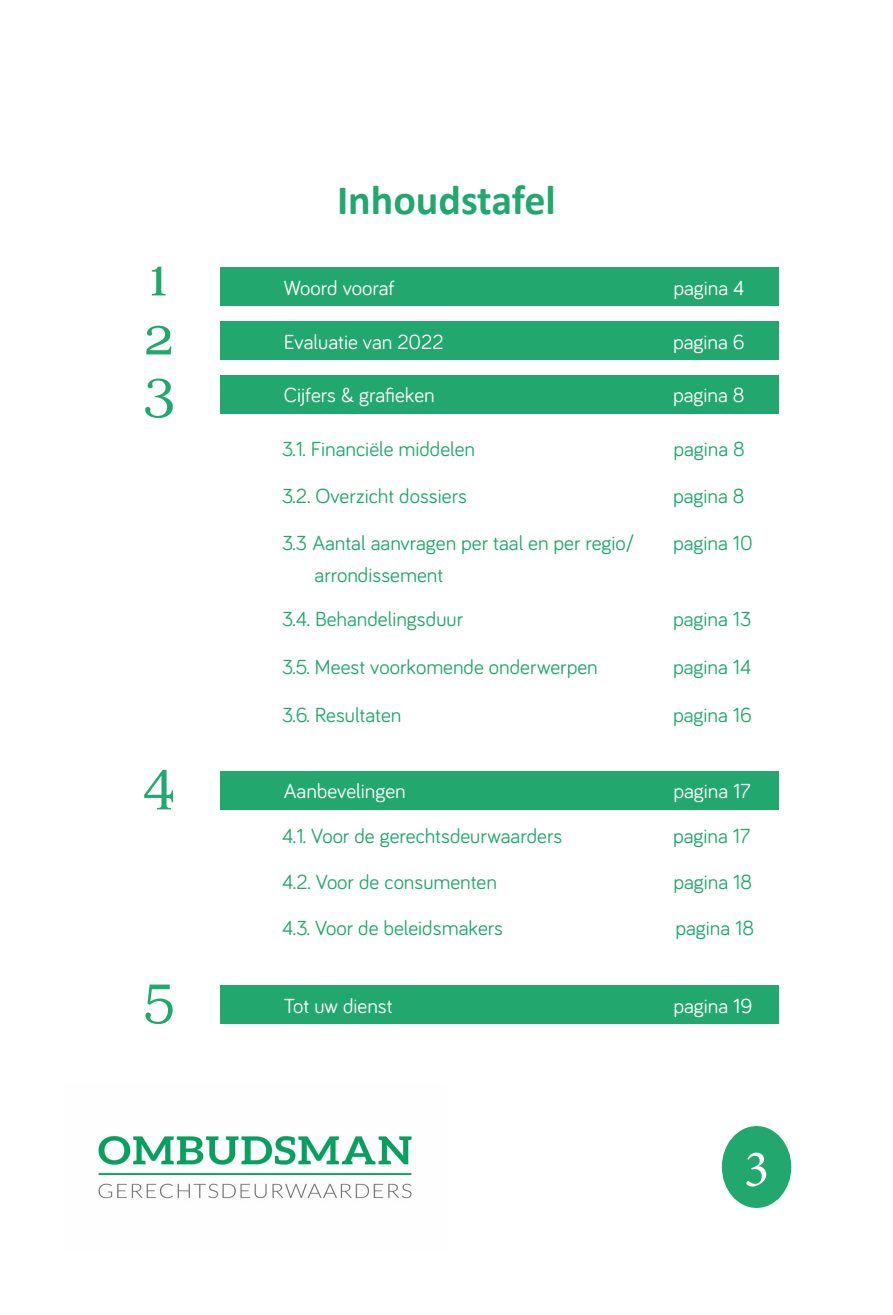
<style>
.page{position:relative;width:893px;height:1315px;background:#fff}
.page>*{position:absolute;margin:0;border:0;box-sizing:border-box;transform-origin:0 0}
.t1{font:70px "Edmundsbury Serif";color:#22a86e}
.t2{font:52.5px "Minion Pro";color:#fff}
.Grote_titels{font:700 42px "Calibri";color:#22a86e}
.t3{font:21px "Bariol";color:#22a86e}
.t4{font:21px "Bariol";color:#fff}
</style>
<div class="page">
<div style="left:722px;top:1126px;width:69px;height:82px;background:#22a86e;border-radius:50%"></div>
<img style="left:98px;top:1135px;width:314px;height:64px">
<div style="left:221px;top:267px;width:558px;height:39px;background:#22a86e"></div>
<div style="left:221px;top:321px;width:558px;height:38px;background:#22a86e"></div>
<div style="left:221px;top:375px;width:558px;height:38px;background:#22a86e"></div>
<div style="left:221px;top:771px;width:558px;height:38px;background:#22a86e"></div>
<div style="left:221px;top:985px;width:558px;height:39px;background:#22a86e"></div>
<p class="t1" style="left:151px;top:238px;width:17px">1</p>
<p class="Grote_titels" style="left:337px;top:170px;width:220px">Inhoudstafel</p>
<p class="t4" style="left:284px;top:273px;width:112px">Woord vooraf</p>
<p class="t4" style="left:673px;top:273px;width:73px">pagina 4</p>
<p class="t1" style="left:145px;top:297px;width:29px">2</p>
<p class="t4" style="left:284px;top:327px;width:161px">Evaluatie van 2022</p>
<p class="t4" style="left:673px;top:327px;width:73px">pagina 6</p>
<p class="t1" style="left:143px;top:350px;width:32px">3</p>
<p class="t4" style="left:284px;top:381px;width:152px">Cijfers &amp; grafieken</p>
<p class="t4" style="left:673px;top:381px;width:73px">pagina 8</p>
<p class="t3" style="left:282px;top:435px;width:194px">3.1. Financiële middelen</p>
<p class="t3" style="left:673px;top:435px;width:73px">pagina 8</p>
<p class="t3" style="left:282px;top:481px;width:186px">3.2. Overzicht dossiers</p>
<p class="t3" style="left:282px;top:528px;width:354px">3.3 Aantal aanvragen per taal en per regio/</p>
<p class="t3" style="left:315px;top:560px;width:130px">arrondissement</p>
<p class="t3" style="left:673px;top:481px;width:73px">pagina 8</p>
<p class="t3" style="left:673px;top:528px;width:81px">pagina 10</p>
<p class="t3" style="left:282px;top:604px;width:182px">3.4. Behandelingsduur</p>
<p class="t3" style="left:673px;top:604px;width:80px">pagina 13</p>
<p class="t1" style="left:143px;top:741px;width:33px">4</p>
<p class="t1" style="left:144px;top:956px;width:32px">5</p>
<p class="t3" style="left:282px;top:652px;width:317px">3.5. Meest voorkomende onderwerpen</p>
<p class="t3" style="left:673px;top:652px;width:80px">pagina 14</p>
<p class="t3" style="left:282px;top:700px;width:121px">3.6. Resultaten</p>
<p class="t3" style="left:673px;top:700px;width:81px">pagina 16</p>
<p class="t4" style="left:284px;top:777px;width:123px">Aanbevelingen</p>
<p class="t4" style="left:673px;top:777px;width:79px">pagina 17</p>
<p class="t3" style="left:282px;top:822px;width:282px">4.1. Voor de gerechtsdeurwaarders</p>
<p class="t3" style="left:673px;top:822px;width:79px">pagina 17</p>
<p class="t3" style="left:282px;top:867px;width:216px">4.2. Voor de consumenten</p>
<p class="t3" style="left:282px;top:913px;width:222px">4.3. Voor de beleidsmakers</p>
<p class="t3" style="left:673px;top:867px;width:80px">pagina 18</p>
<p class="t3" style="left:675px;top:913px;width:80px">pagina 18</p>
<p class="t4" style="left:284px;top:991px;width:110px">Tot uw dienst</p>
<p class="t4" style="left:673px;top:991px;width:81px">pagina 19</p>
<p class="t2" style="left:744px;top:1134px;width:27px">3</p>
</div>
